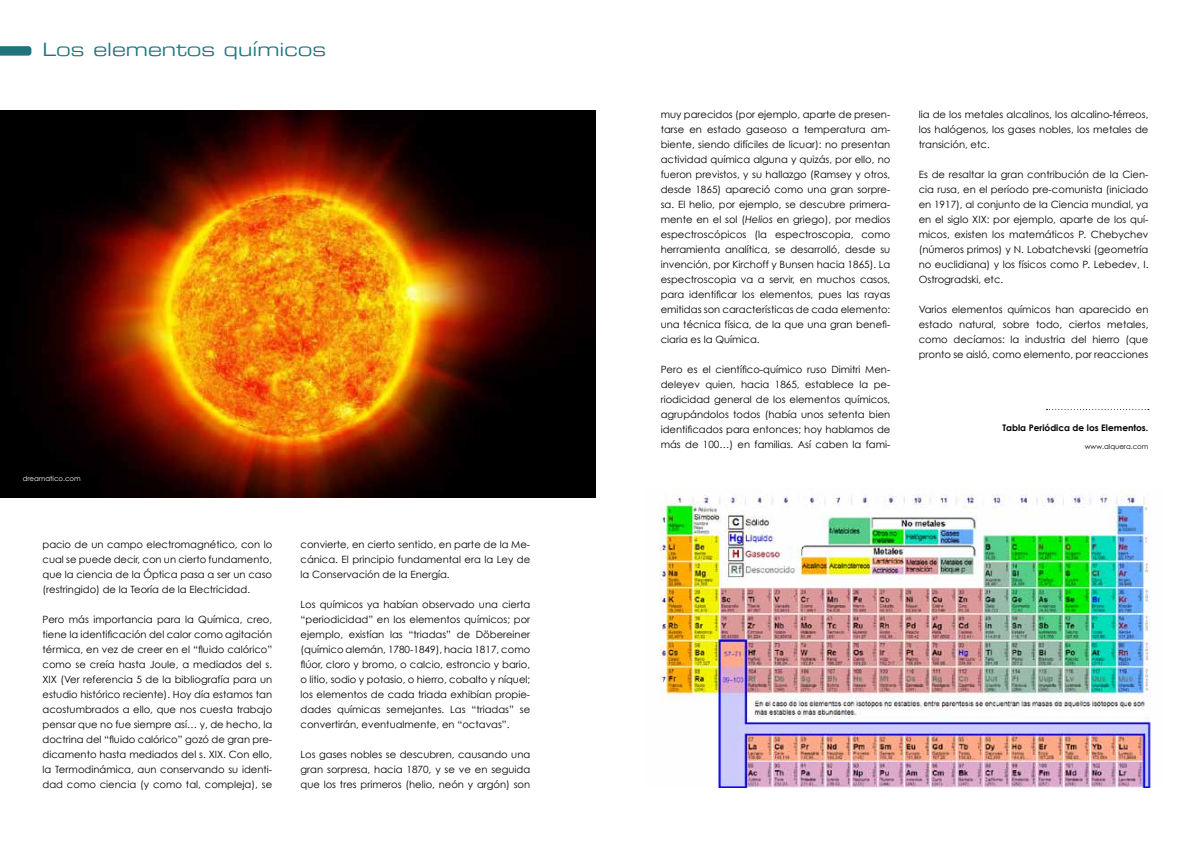
<style>
.page{position:relative;width:1191px;height:842px;background:#fff}
.page>*{position:absolute;margin:0;border:0;box-sizing:border-box;transform-origin:0 0}
.t1{font:18px "Eurostile Extended Two";color:#20757d}
.t2{font:10px/15px "Century Gothic";color:#000;text-align:justify}
.t3{font:700 9px "Century Gothic";color:#000}
.t4{font:7px "Century Gothic";color:#000}
.t5{font:7px "Century Gothic";color:#fff}
.s1{font-style:italic}
</style>
<div class="page">
<svg style="left:0;top:46px;width:31px;height:10px"></svg>
<img style="left:0;top:111px;width:595px;height:386px">
<img style="left:659px;top:488px;width:492px;height:300px">
<svg style="left:1046px;top:409px;width:103px;height:1px"></svg>
<h1 class="t1" style="left:43px;top:37px;width:285px">Los elementos químicos</h1>
<p class="t5" style="left:23px;top:474px;width:60px">dreamatico.com</p>
<p class="t2" style="left:43px;top:536px;width:231px">pacio de un campo electromagnético, con lo cual se puede decir, con un cierto fundamento, que la ciencia de la Óptica pasa a ser un caso (restringido) de la Teoría de la Electricidad.</p>
<p class="t2" style="left:43px;top:611px;width:231px">Pero más importancia para la Química, creo, tiene la identificación del calor como agitación térmica, en vez de creer en el “fluido calórico” como se creía hasta Joule, a mediados del s.<br>XIX (Ver referencia 5 de la bibliografía para un estudio histórico reciente). Hoy día estamos tan acostumbrados a ello, que nos cuesta trabajo pensar que no fue siempre así… y, de hecho, la doctrina del “fluido calórico” gozó de gran pre&shy;dicamento hasta mediados del s. XIX. Con ello, la Termodinámica, aun conservando su identi&shy;dad como ciencia (y como tal, compleja), se</p>
<p class="t2" style="left:300px;top:536px;width:231px">convierte, en cierto sentido, en parte de la Me&shy;cánica. El principio fundamental era la Ley de la Conservación de la Energía.</p>
<p class="t2" style="left:300px;top:596px;width:231px">Los químicos ya habían observado una cierta “periodicidad” en los elementos químicos; por ejemplo, existían las “triadas” de Döbereiner (químico alemán, 1780-1849), hacia 1817, como flúor, cloro y bromo, o calcio, estroncio y bario, o litio, sodio y potasio, o hierro, cobalto y níquel; los elementos de cada triada exhibían propie&shy;dades químicas semejantes. Las “triadas” se convertirán, eventualmente, en “octavas”.</p>
<p class="t2" style="left:300px;top:746px;width:231px">Los gases nobles se descubren, causando una gran sorpresa, hacia 1870, y se ve en seguida que los tres primeros (helio, neón y argón) son</p>
<p class="t2" style="left:660px;top:107px;width:231px">muy parecidos (por ejemplo, aparte de presen&shy;tarse en estado gaseoso a temperatura am&shy;biente, siendo difíciles de licuar): no presentan actividad química alguna y quizás, por ello, no fueron previstos, y su hallazgo (Ramsey y otros, desde 1865) apareció como una gran sorpre&shy;sa. El helio, por ejemplo, se descubre primera&shy;mente en el sol (<span class="s1">Helios</span> en griego), por medios espectroscópicos (la espectroscopia, como herramienta analítica, se desarrolló, desde su invención, por Kirchoff y Bunsen hacia 1865). La espectroscopia va a servir, en muchos casos, para identificar los elementos, pues las rayas emitidas son características de cada elemento: una técnica física, de la que una gran benefi&shy;ciaria es la Química.</p>
<p class="t2" style="left:660px;top:362px;width:231px">Pero es el científico-químico ruso Dimitri Men&shy;deleyev quien, hacia 1865, establece la pe&shy;riodicidad general de los elementos químicos, agrupándolos todos (había unos setenta bien identificados para entonces; hoy hablamos de más de 100…) en familias. Así caben la fami-</p>
<p class="t2" style="left:918px;top:107px;width:231px">lia de los metales alcalinos, los alcalino-térreos, los halógenos, los gases nobles, los metales de transición, etc.</p>
<p class="t2" style="left:918px;top:167px;width:231px">Es de resaltar la gran contribución de la Cien&shy;cia rusa, en el período pre-comunista (iniciado en 1917), al conjunto de la Ciencia mundial, ya en el siglo XIX: por ejemplo, aparte de los quí&shy;micos, existen los matemáticos P. Chebychev (números primos) y N. Lobatchevski (geometría no euclidiana) y los físicos como P. Lebedev, I.<br>Ostrogradski, etc.</p>
<p class="t2" style="left:918px;top:302px;width:231px">Varios elementos químicos han aparecido en estado natural, sobre todo, ciertos metales, como decíamos: la industria del hierro (que pronto se aisló, como elemento, por reacciones</p>
<p class="t3" style="left:1002px;top:422px;width:147px">Tabla Periódica de los Elementos.</p>
<p class="t4" style="left:1084px;top:442px;width:65px">www.alquera.com</p>
</div>
